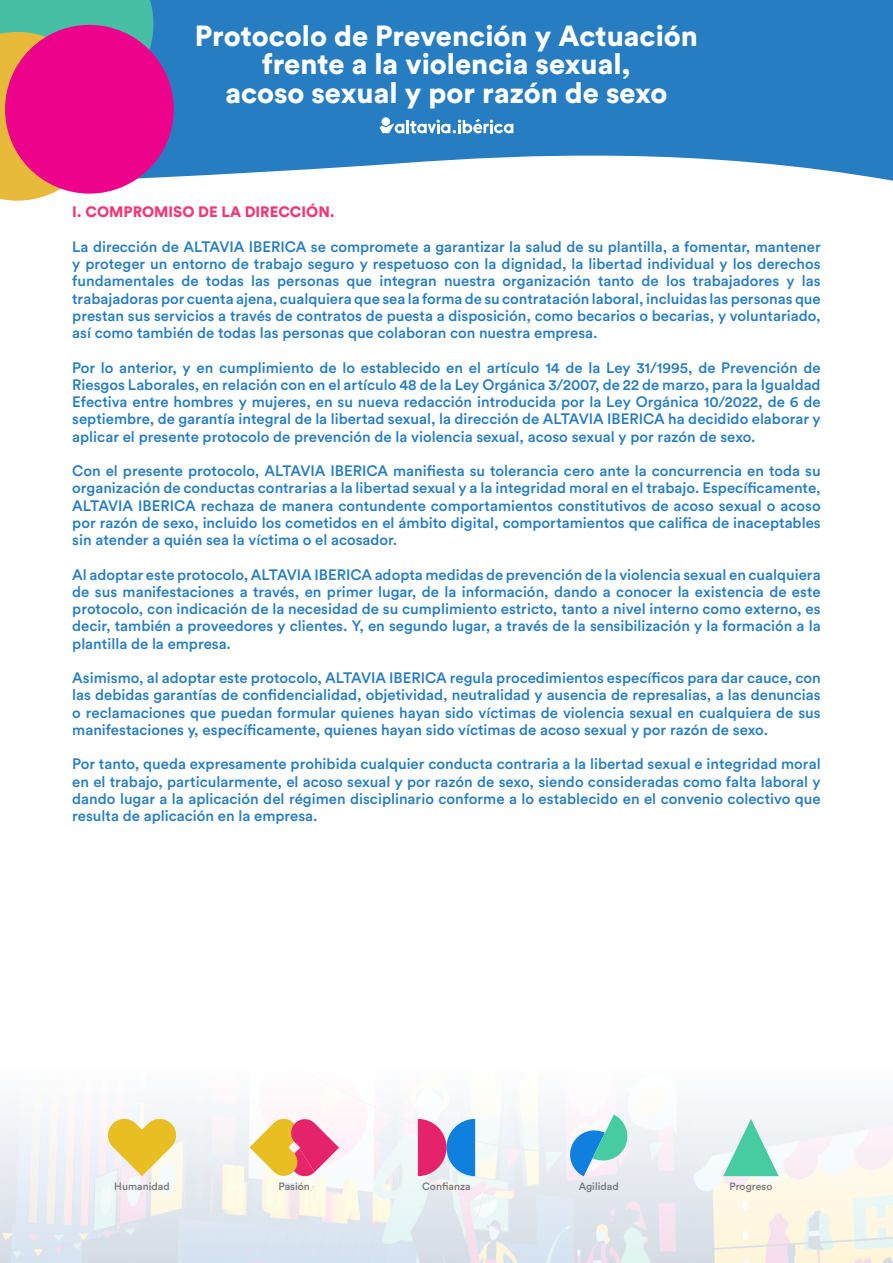
<style>
.page{position:relative;width:893px;height:1263px;background:#fff}
.page>*{position:absolute;margin:0;border:0;box-sizing:border-box;transform-origin:0 0}
.t1{font:900 28.8px/28.5px "Circular Std";color:#fff;text-align:center}
.t2{font:500 15px/17.2px "Circular Std";color:#277dc1;text-align:justify}
.t3{font:900 15px "Circular Std";color:#ef3875}
.t4{font:500 10.5px "Circular Std";color:#777a80}
</style>
<div class="page">
<img style="left:0;top:1108px;width:893px;height:155px">
<svg style="left:108px;top:1119px;width:68px;height:57px;background:#ecd16d"></svg>
<svg style="left:249px;top:1119px;width:90px;height:57px"></svg>
<svg style="left:418px;top:1119px;width:57px;height:57px;background:#9273b5"></svg>
<svg style="left:723px;top:1119px;width:56px;height:57px"></svg>
<svg style="left:567px;top:1114px;width:64px;height:62px"></svg>
<svg style="left:153px;top:0;width:740px;height:181px;background:#3b89c6"></svg>
<svg style="left:0;top:0;width:153px;height:201px;background:#98c48b"></svg>
<div style="left:5px;top:25px;width:169px;height:169px;background:#ed028c;border-radius:50%"></div>
<div style="left:236px;top:64px;width:69px;height:48px;background:#277dc1"></div>
<svg style="left:380px;top:119px;width:133px;height:15px"></svg>
<p class="t1" style="left:195px;top:21px;width:505px">Protocolo de Prevención y Actuación</p>
<p class="t1" style="left:225px;top:49px;width:444px">frente a la violencia sexual, acoso sexual y por razón de sexo</p>
<p class="t3" style="left:72px;top:202px;width:264px">I. COMPROMISO DE LA DIRECCIÓN.</p>
<p class="t2" style="left:72px;top:238px;width:750px">La dirección de ALTAVIA IBERICA se compromete a garantizar la salud de su plantilla, a fomentar, mantener y proteger un entorno de trabajo seguro y respetuoso con la dignidad, la libertad individual y los derechos fundamentales de todas las personas que integran nuestra organización tanto de los trabajadores y las trabajadoras por cuenta ajena, cualquiera que sea la forma de su contratación laboral, incluidas las personas que prestan sus servicios a través de contratos de puesta a disposición, como becarios o becarias, y voluntariado, así como también de todas las personas que colaboran con nuestra empresa.</p>
<p class="t2" style="left:72px;top:358px;width:750px">Por lo anterior, y en cumplimiento de lo establecido en el artículo 14 de la Ley 31/1995, de Prevención de Riesgos Laborales, en relación con en el artículo 48 de la Ley Orgánica 3/2007, de 22 de marzo, para la Igualdad Efectiva entre hombres y mujeres, en su nueva redacción introducida por la Ley Orgánica 10/2022, de 6 de septiembre, de garantía integral de la libertad sexual, la dirección de ALTAVIA IBERICA ha decidido elaborar y aplicar el presente protocolo de prevención de la violencia sexual, acoso sexual y por razón de sexo.</p>
<p class="t2" style="left:72px;top:462px;width:750px">Con el presente protocolo, ALTAVIA IBERICA manifiesta su tolerancia cero ante la concurrencia en toda su organización de conductas contrarias a la libertad sexual y a la integridad moral en el trabajo. Específicamente, ALTAVIA IBERICA rechaza de manera contundente comportamientos constitutivos de acoso sexual o acoso por razón de sexo, incluido los cometidos en el ámbito digital, comportamientos que califica de inaceptables sin atender a quién sea la víctima o el acosador.</p>
<p class="t2" style="left:72px;top:565px;width:750px">Al adoptar este protocolo, ALTAVIA IBERICA adopta medidas de prevención de la violencia sexual en cualquiera de sus manifestaciones a través, en primer lugar, de la información, dando a conocer la existencia de este protocolo, con indicación de la necesidad de su cumplimiento estricto, tanto a nivel interno como externo, es decir, también a proveedores y clientes. Y, en segundo lugar, a través de la sensibilización y la formación a la plantilla de la empresa.</p>
<p class="t2" style="left:72px;top:669px;width:750px">Asimismo, al adoptar este protocolo, ALTAVIA IBERICA regula procedimientos específicos para dar cauce, con las debidas garantías de confidencialidad, objetividad, neutralidad y ausencia de represalias, a las denuncias o reclamaciones que puedan formular quienes hayan sido víctimas de violencia sexual en cualquiera de sus manifestaciones y, específicamente, quienes hayan sido víctimas de acoso sexual y por razón de sexo.</p>
<p class="t2" style="left:72px;top:755px;width:750px">Por tanto, queda expresamente prohibida cualquier conducta contraria a la libertad sexual e integridad moral en el trabajo, particularmente, el acoso sexual y por razón de sexo, siendo consideradas como falta laboral y dando lugar a la aplicación del régimen disciplinario conforme a lo establecido en el convenio colectivo que resulta de aplicación en la empresa.</p>
<p class="t4" style="left:114px;top:1179px;width:57px">Humanidad</p>
<p class="t4" style="left:279px;top:1179px;width:33px">Pasión</p>
<p class="t4" style="left:422px;top:1179px;width:50px">Confianza</p>
<p class="t4" style="left:579px;top:1179px;width:42px">Agilidad</p>
<p class="t4" style="left:729px;top:1179px;width:44px">Progreso</p>
</div>
